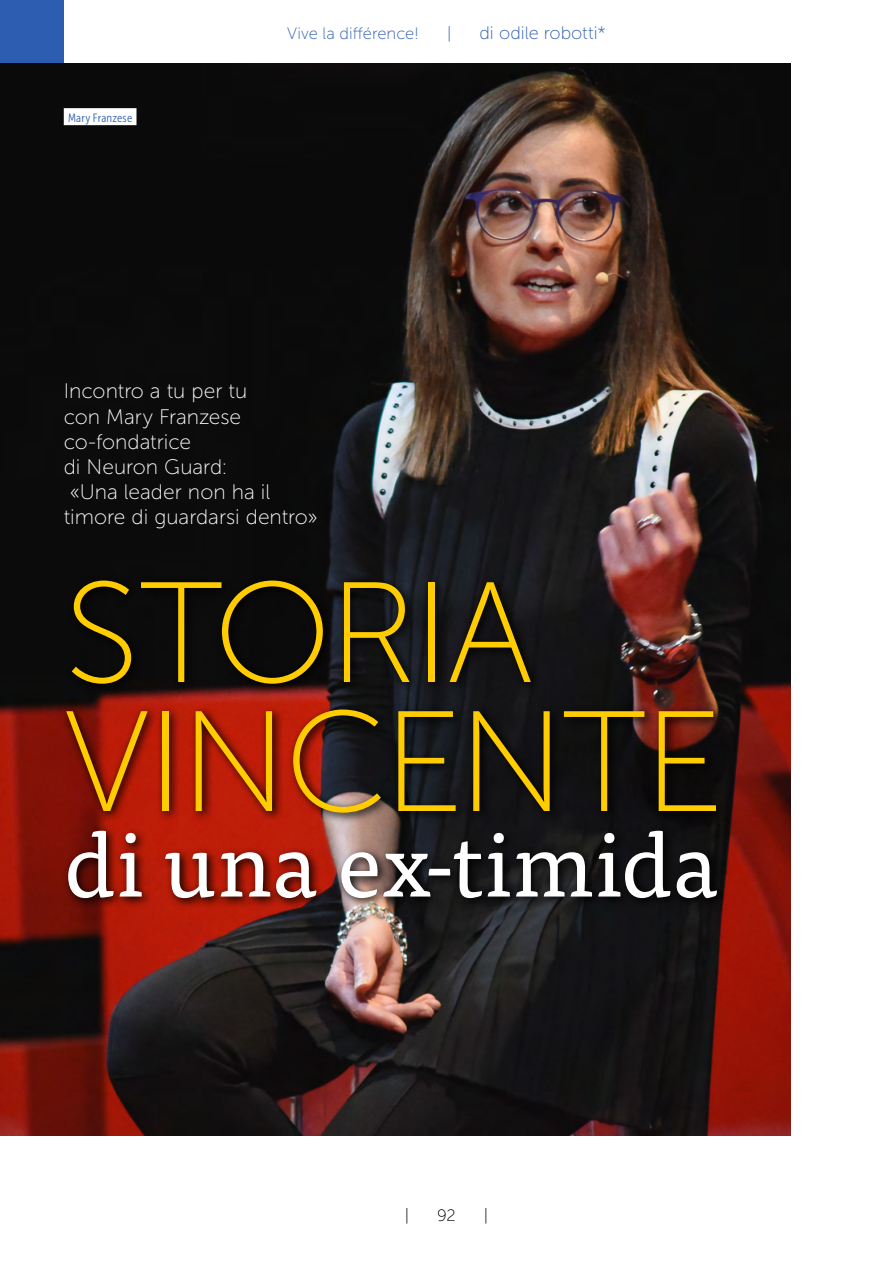
<style>
.page{position:relative;width:893px;height:1263px;background:#fff}
.page>*{position:absolute;margin:0;border:0;box-sizing:border-box;transform-origin:0 0}
.t1{font:142.5px/129px "Museo Sans 100";letter-spacing:-.02em;color:#fc0}
.t2{font:90px "Tisa Pro";letter-spacing:.005em;color:#fff}
.t3{font:21px/25.2px "Museo Sans 100";color:#fff}
.t4{font:18px "Museo Sans 100";color:#2d5db1}
.t5{font:16.5px "Museo Sans 100";letter-spacing:.005em;color:#2d5db1}
.t6{font:16.5px "Museo Sans 100";color:#000}
.t7{font:12px "Museo Sans Cond 300";letter-spacing:.02em;color:#2d5db1}
</style>
<div class="page">
<div style="left:0;top:0;width:64px;height:64px;background:#2d5db1"></div>
<img style="left:0;top:64px;width:791px;height:1071px">
<svg style="left:60px;top:574px;width:669px;height:336px;background:#3c1613"></svg>
<div style="left:64px;top:108px;width:72px;height:17px;background:#fff"></div>
<p class="t7" style="left:68px;top:111px;width:66px">Mary Franzese</p>
<p class="t5" style="left:287px;top:24px;width:133px">Vive la différence!</p>
<p class="t5" style="left:447px;top:24px;width:6px">|</p>
<p class="t4" style="left:479px;top:23px;width:128px">di odile robotti*</p>
<p class="t3" style="left:64px;top:379px;width:256px">Incontro a tu per tu<br>con Mary Franzese co-fondatrice<br>di Neuron Guard:<br>«Una leader non ha il timore di guardarsi dentro»</p>
<h1 class="t1" style="left:64px;top:570px;width:662px">STORIA<br>VINCENTE</h1>
<h2 class="t2" style="left:64px;top:799px;width:656px">di una ex-timida</h2>
<p class="t6" style="left:405px;top:1207px;width:6px">|</p>
<p class="t6" style="left:437px;top:1207px;width:20px">92</p>
<p class="t6" style="left:484px;top:1207px;width:6px">|</p>
</div>
